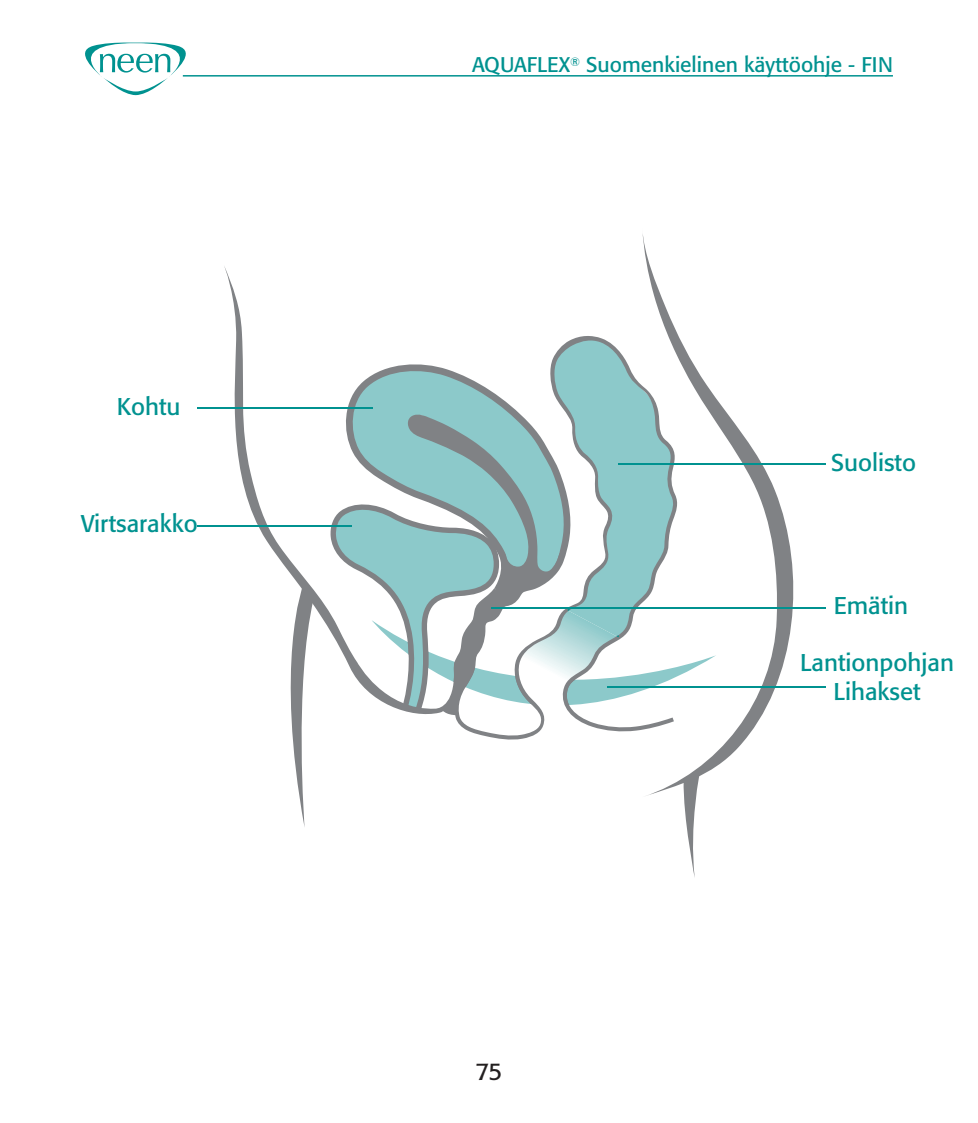
<style>
.page{position:relative;width:978px;height:1123px;background:#fff}
.page>*{position:absolute;margin:0;border:0;box-sizing:border-box;transform-origin:0 0}
.t1{font:24px/28.8px "Formata";color:#009290;text-align:center}
.t2{font:24px "Formata";color:#231f20}
.t3{font:21px "Formata";color:#009290}
</style>
<div class="page">
<svg style="left:85px;top:42px;width:101px;height:53px"></svg>
<hr style="left:183px;top:75px;width:710px;height:2px;background:#009290">
<svg style="left:456px;top:720px;width:186px;height:20px"></svg>
<svg style="left:224px;top:266px;width:100px;height:355px"></svg>
<svg style="left:642px;top:234px;width:152px;height:562px"></svg>
<svg style="left:274px;top:585px;width:40px;height:242px"></svg>
<svg style="left:683px;top:770px;width:17px;height:107px"></svg>
<svg style="left:324px;top:336px;width:354px;height:384px"></svg>
<hr style="left:608px;top:686px;width:218px;height:2px;background:#009290">
<hr style="left:618px;top:463px;width:208px;height:2px;background:#009290">
<hr style="left:197px;top:407px;width:176px;height:2px;background:#009290">
<hr style="left:197px;top:525px;width:154px;height:2px;background:#009290">
<hr style="left:491px;top:607px;width:335px;height:2px;background:#009290">
<p class="t1" style="left:117px;top:392px;width:65px">Kohtu</p>
<p class="t1" style="left:81px;top:509px;width:119px">Virtsarakko</p>
<p class="t3" style="left:472px;top:51px;width:422px">AQUAFLEX<sup>®</sup> Suomenkielinen käyttöohje - FIN</p>
<p class="t1" style="left:831px;top:447px;width:86px">Suolisto</p>
<p class="t1" style="left:834px;top:591px;width:76px">Emätin</p>
<p class="t2" style="left:476px;top:1057px;width:28px">75</p>
<p class="t1" style="left:800px;top:648px;width:155px">Lantionpohjan<br>Lihakset</p>
</div>
